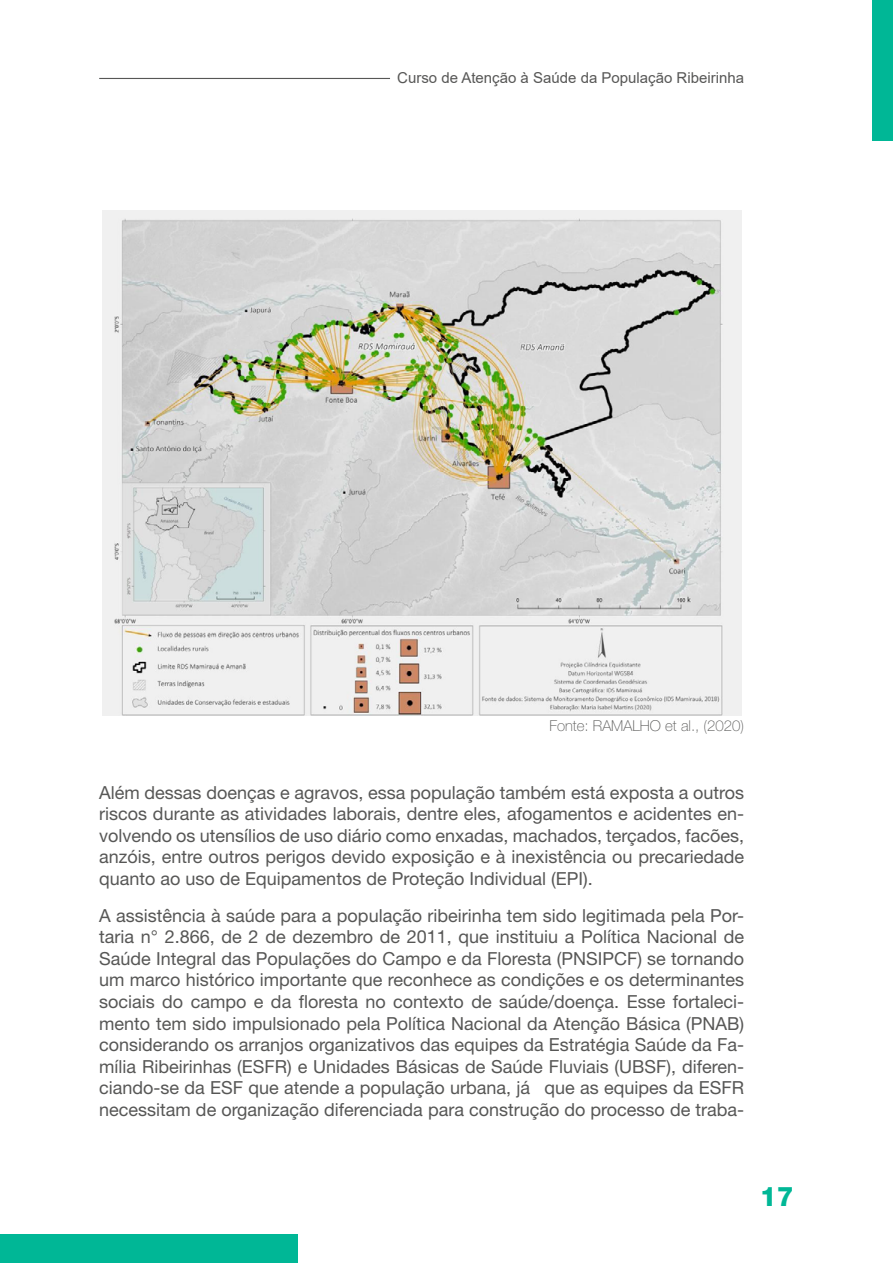
<style>
.page{position:relative;width:893px;height:1263px;background:#fff}
.page>*{position:absolute;margin:0;border:0;box-sizing:border-box;transform-origin:0 0}
.t1{font:800 27px "Helvetica Neue LT Std";color:#00b796}
.t2{font:18px/21.6px "Helvetica Neue LT Std";color:#575756;text-align:justify}
.t3{font:15px "Arial";color:#575756}
.t4{font:100 15px "Helvetica Neue LT Std";color:#575756}
</style>
<div class="page">
<div style="left:0;top:1235px;width:298px;height:28px;background:#00b796"></div>
<div style="left:872px;top:0;width:21px;height:140px;background:#00b796"></div>
<hr style="left:99px;top:78px;width:291px;height:1px;background:#575756">
<img style="left:102px;top:210px;width:639px;height:505px">
<p class="t3" style="left:397px;top:67px;width:348px">Curso de Atenção à Saúde da População Ribeirinha</p>
<p class="t4" style="left:549px;top:717px;width:196px">Fonte: RAMALHO et al., (2020)</p>
<p class="t2" style="left:99px;top:781px;width:646px">Além dessas doenças e agravos, essa população também está exposta a outros riscos durante as atividades laborais, dentre eles, afogamentos e acidentes en&shy;volvendo os utensílios de uso diário como enxadas, machados, terçados, facões, anzóis, entre outros perigos devido exposição e à inexistência ou precariedade quanto ao uso de Equipamentos de Proteção Individual (EPI).</p>
<p class="t2" style="left:99px;top:904px;width:646px">A assistência à saúde para a população ribeirinha tem sido legitimada pela Por&shy;taria n° 2.866, de 2 de dezembro de 2011, que instituiu a Política Nacional de Saúde Integral das Populações do Campo e da Floresta (PNSIPCF) se tornando um marco histórico importante que reconhece as condições e os determinantes sociais do campo e da floresta no contexto de saúde/doença. Esse fortaleci&shy;mento tem sido impulsionado pela Política Nacional da Atenção Básica (PNAB) considerando os arranjos organizativos das equipes da Estratégia Saúde da Fa&shy;mília Ribeirinhas (ESFR) e Unidades Básicas de Saúde Fluviais (UBSF), diferen&shy;ciando-se da ESF que atende a população urbana, já́ que as equipes da ESFR necessitam de organização diferenciada para construção do processo de traba-</p>
<h1 class="t1" style="left:760px;top:1180px;width:36px">17</h1>
</div>
